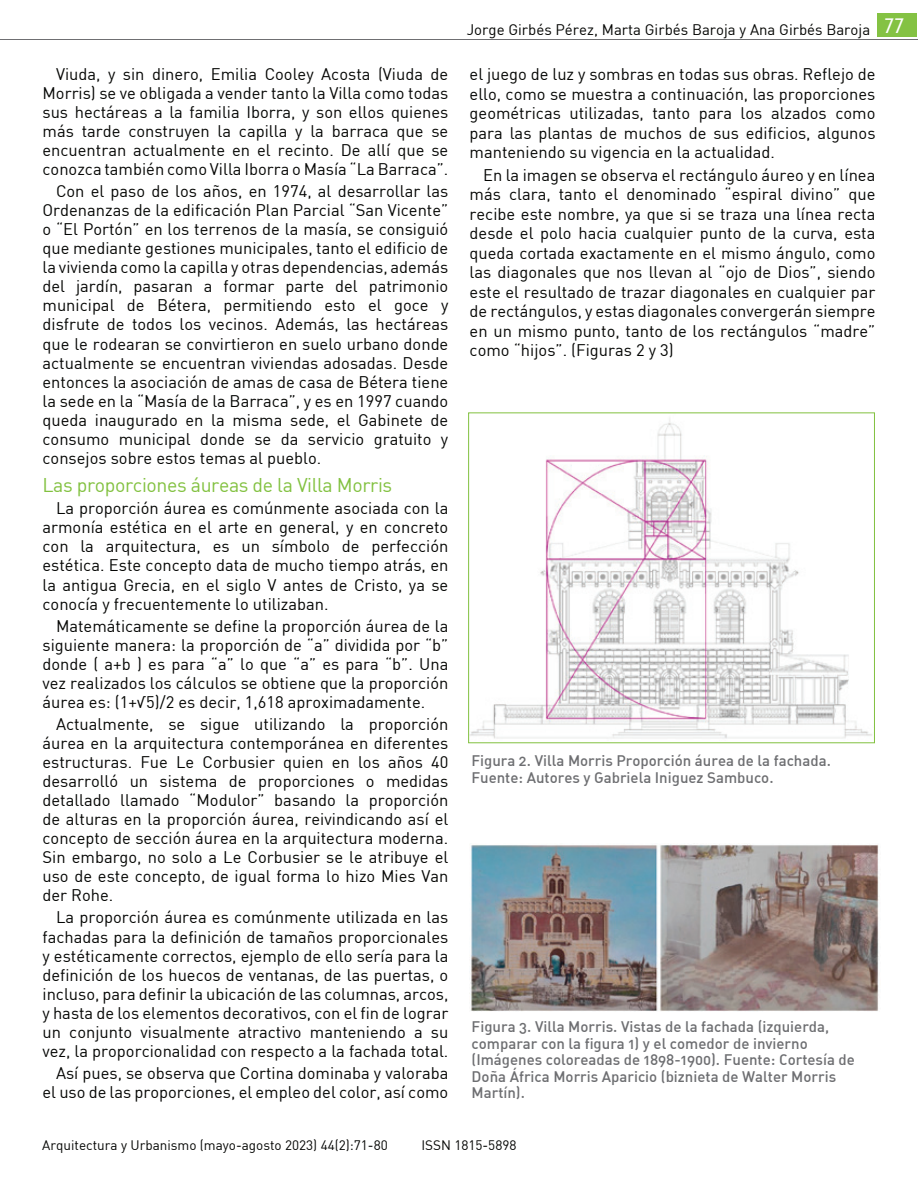
<style>
.page{position:relative;width:918px;height:1188px;background:#fff}
.page>*{position:absolute;margin:0;border:0;box-sizing:border-box;transform-origin:0 0}
.t1{font:19.5px "DIN";letter-spacing:-.02em;color:#82c140}
.t2{font:16.5px/19px "DIN";color:#040503;text-align:justify}
.t3{font:15px/16.5px "DIN Medium Alternate";color:#6d6e71}
.t4{font:15px "DIN";color:#040503}
.t5{font:13.5px "DIN";color:#040503}
</style>
<div class="page">
<div style="left:878px;top:14px;width:39px;height:23px;background:#84c243"></div>
<hr style="left:0;top:40px;width:918px;height:1px;background:#6f6f72">
<img style="left:470px;top:418px;width:402px;height:321px">
<div style="left:468px;top:412px;width:407px;height:331px;border:1px solid #82c140"></div>
<img style="left:470px;top:844px;width:409px;height:167px">
<p class="t2" style="left:43px;top:64px;width:407px;text-indent:13px">Viuda, y sin dinero, Emilia Cooley Acosta (Viuda de Morris) se ve obligada a vender tanto la Villa como todas sus hectáreas a la familia Iborra, y son ellos quienes más tarde construyen la capilla y la barraca que se encuentran actualmente en el recinto. De allí que se conozca también como Villa Iborra o Masía “La Barraca”.</p>
<p class="t2" style="left:43px;top:181px;width:407px;text-indent:13px">Con el paso de los años, en 1974, al desarrollar las Ordenanzas de la edificación Plan Parcial “San Vicente” o “El Portón” en los terrenos de la masía, se consiguió que mediante gestiones municipales, tanto el edificio de la vivienda como la capilla y otras dependencias, además del jardín, pasaran a formar parte del patrimonio municipal de Bétera, permitiendo esto el goce y disfrute de todos los vecinos. Además, las hectáreas que le rodearan se convirtieron en suelo urbano donde actualmente se encuentran viviendas adosadas. Desde entonces la asociación de amas de casa de Bétera tiene la sede en la “Masía de la Barraca”, y es en 1997 cuando queda inaugurado en la misma sede, el Gabinete de consumo municipal donde se da servicio gratuito y consejos sobre estos temas al pueblo.</p>
<p class="t1" style="left:43px;top:473px;width:351px">Las proporciones áureas de la Villa Morris</p>
<p class="t2" style="left:43px;top:499px;width:407px;text-indent:13px">La proporción áurea es comúnmente asociada con la armonía estética en el arte en general, y en concreto con la arquitectura, es un símbolo de perfección estética. Este concepto data de mucho tiempo atrás, en la antigua Grecia, en el siglo V antes de Cristo, ya se conocía y frecuentemente lo utilizaban.</p>
<p class="t2" style="left:43px;top:616px;width:407px;text-indent:13px">Matemáticamente se define la proporción áurea de la siguiente manera: la proporción de “a” dividida por “b” donde ( a+b ) es para “a” lo que “a” es para “b”. Una vez realizados los cálculos se obtiene que la proporción áurea es: (1+√5)/2 es decir, 1,618 aproximadamente.</p>
<p class="t2" style="left:43px;top:714px;width:407px;text-indent:13px">Actualmente, se sigue utilizando la proporción áurea en la arquitectura contemporánea en diferentes estructuras. Fue Le Corbusier quien en los años 40 desarrolló un sistema de proporciones o medidas detallado llamado “Modulor” basando la proporción de alturas en la proporción áurea, reivindicando así el concepto de sección áurea en la arquitectura moderna.<br>Sin embargo, no solo a Le Corbusier se le atribuye el uso de este concepto, de igual forma lo hizo Mies Van der Rohe.</p>
<p class="t2" style="left:43px;top:908px;width:407px;text-indent:13px">La proporción áurea es comúnmente utilizada en las fachadas para la definición de tamaños proporcionales y estéticamente correctos, ejemplo de ello sería para la definición de los huecos de ventanas, de las puertas, o incluso, para definir la ubicación de las columnas, arcos, y hasta de los elementos decorativos, con el fin de lograr un conjunto visualmente atractivo manteniendo a su vez, la proporcionalidad con respecto a la fachada total.</p>
<p class="t2" style="left:43px;top:1063px;width:407px;text-align:right">Así pues, se observa que Cortina dominaba y valoraba el uso de las proporciones, el empleo del color, así como</p>
<p class="t4" style="left:467px;top:20px;width:439px">Jorge Girbés Pérez, Marta Girbés Baroja y Ana Girbés Baroja <sup>77</sup></p>
<p class="t2" style="left:470px;top:64px;width:407px;line-height:19.5px">el juego de luz y sombras en todas sus obras. Reflejo de ello, como se muestra a continuación, las proporciones geométricas utilizadas, tanto para los alzados como para las plantas de muchos de sus edificios, algunos manteniendo su vigencia en la actualidad.</p>
<p class="t2" style="left:470px;top:165px;width:407px;line-height:19.5px;text-indent:13px">En la imagen se observa el rectángulo áureo y en línea más clara, tanto el denominado “espiral divino” que recibe este nombre, ya que si se traza una línea recta desde el polo hacia cualquier punto de la curva, esta queda cortada exactamente en el mismo ángulo, como las diagonales que nos llevan al “ojo de Dios”, siendo este el resultado de trazar diagonales en cualquier par de rectángulos, y estas diagonales convergerán siempre en un mismo punto, tanto de los rectángulos “madre” como “hijos”. (Figuras 2 y 3)</p>
<p class="t3" style="left:471px;top:752px;width:361px">Figura 2. Villa Morris Proporción áurea de la fachada.<br>Fuente: Autores y Gabriela Iniguez Sambuco.</p>
<p class="t3" style="left:472px;top:1018px;width:385px">Figura 3. Villa Morris. Vistas de la fachada (izquierda, comparar con la figura 1) y el comedor de invierno (Imágenes coloreadas de 1898-1900). Fuente: Cortesía de Doña África Morris Aparicio (biznieta de Walter Morris Martín).</p>
<p class="t5" style="left:42px;top:1137px;width:347px">Arquitectura y Urbanismo (mayo-agosto 2023) 44(2):71-80</p>
<p class="t5" style="left:421px;top:1137px;width:97px">ISSN 1815-5898</p>
</div>
